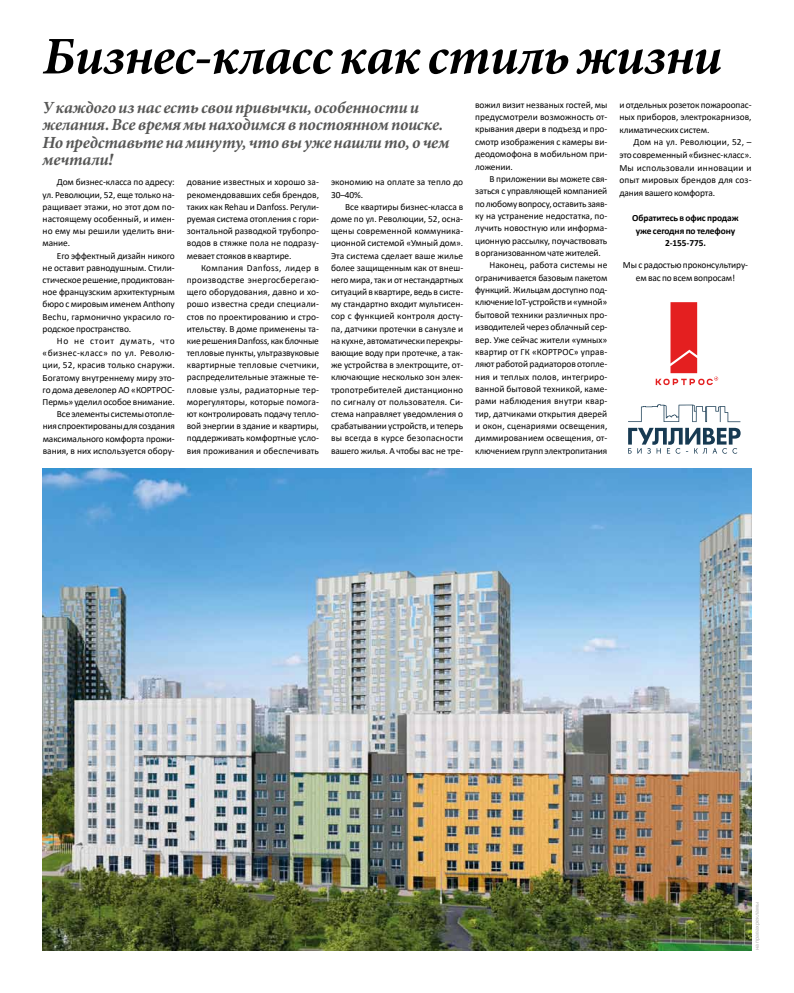
<style>
.page{position:relative;width:794px;height:993px;background:#fff}
.page>*{position:absolute;margin:0;border:0;box-sizing:border-box;transform-origin:0 0}
.t1{font:italic 700 53px "Minion Pro";letter-spacing:-.015em;color:#000}
.t2{font:italic 700 17px/17.2px "Minion Pro";letter-spacing:-.015em;color:#575756}
.t3{font:9.4px/12.2px "Calibri";letter-spacing:-.005em;color:#000;text-align:justify}
.t4{font:700 9.4px/12.6px "Calibri";letter-spacing:-.01em;color:#000;text-align:center}
.t5{font:9.4px "Calibri";letter-spacing:.015em;color:#000}
.t6{font:9.4px "Calibri";letter-spacing:.02em;color:#000}
.t7{font:6px "Calibri";color:#b3b2b2}
</style>
<div class="page">
<img style="left:43px;top:468px;width:708px;height:481px">
<svg style="left:628px;top:404px;width:112px;height:49px"></svg>
<svg style="left:655px;top:302px;width:63px;height:83px"></svg>
<h1 class="t1" style="left:43px;top:19px;width:681px">Бизнес-класс как стиль жизни</h1>
<h2 class="t2" style="left:43px;top:99px;width:408px">У каждого из нас есть свои привычки, особенности и желания. Все время мы находимся в постоянном поиске.<br>Но представьте на минуту, что вы уже нашли то, о чем мечтали!</h2>
<p class="t3" style="left:43px;top:176px;width:134px;text-indent:14px">Дом бизнес-класса по адресу: ул. Революции, 52, еще только на&shy;ращивает этажи, но этот дом по&shy;настоящему особенный, и имен&shy;но ему мы решили уделить вни&shy;мание.</p>
<p class="t3" style="left:43px;top:249px;width:134px;text-indent:14px">Его эффектный дизайн никого не оставит равнодушным. Стили&shy;стическое решение, продиктован&shy;ное французским архитектурным бюро с мировым именем Anthony Bechu, гармонично украсило го&shy;родское пространство.</p>
<p class="t3" style="left:43px;top:334px;width:134px;text-align:right">Но не стоит думать, что «бизнес-класс» по ул. Револю&shy;ции, 52, красив только снаружи.<br>Богатому внутреннему миру это&shy;го дома девелопер АО «КОРТРОС-<br>Пермь» уделил особое внимание.<br>Все элементы системы отопле&shy;ния спроектированы для создания максимального комфорта прожи&shy;вания, в них используется обору-</p>
<p class="t3" style="left:331px;top:176px;width:134px">экономию на оплате за тепло до<br>30–40%.</p>
<p class="t3" style="left:331px;top:200px;width:134px;text-indent:14px">Все квартиры бизнес-класса в доме по ул. Революции, 52, осна&shy;щены современной коммуника&shy;ционной системой «Умный дом».<br>Эта система сделает ваше жилье более защищенным как от внеш&shy;него мира, так и от нестандартных ситуаций в квартире, ведь в систе&shy;му стандартно входит мультисен&shy;сор с функцией контроля досту&shy;па, датчики протечки в санузле и на кухне, автоматически перекры&shy;вающие воду при протечке, а так&shy;же устройства в электрощите, от&shy;ключающие несколько зон элек&shy;тропотребителей дистанционно по сигналу от пользователя. Си&shy;стема направляет уведомления о срабатывании устройств, и теперь вы всегда в курсе безопасности вашего жилья. А чтобы вас не тре-</p>
<p class="t3" style="left:187px;top:176px;width:134px">дование известных и хорошо за&shy;рекомендовавших себя брендов, таких как Rehau и Danfoss. Регули&shy;руемая система отопления с гори&shy;зонтальной разводкой трубопро&shy;водов в стяжке пола не подразу&shy;мевает стояков в квартире.</p>
<p class="t3" style="left:187px;top:261px;width:134px;text-indent:14px">Компания Danfoss, лидер в производстве энергосберегаю&shy;щего оборудования, давно и хо&shy;рошо известна среди специали&shy;стов по проектированию и стро&shy;ительству. В доме применены та&shy;кие решения Danfoss, как блочные тепловые пункты, ультразвуковые квартирные тепловые счетчики, распределительные этажные те&shy;пловые узлы, радиаторные тер&shy;морегуляторы, которые помога&shy;ют контролировать подачу тепло&shy;вой энергии в здание и квартиры, поддерживать комфортные усло&shy;вия проживания и обеспечивать</p>
<p class="t3" style="left:475px;top:98px;width:134px">вожил визит незваных гостей, мы предусмотрели возможность от&shy;крывания двери в подъезд и про&shy;смотр изображения с камеры ви&shy;деодомофона в мобильном при&shy;ложении.</p>
<p class="t3" style="left:489px;top:172px;width:119px">В приложении вы можете свя-</p>
<p class="t3" style="left:475px;top:185px;width:134px">заться с управляющей компанией</p>
<p class="t3" style="left:475px;top:197px;width:134px">по любому вопросу, оставить заяв-</p>
<p class="t3" style="left:475px;top:209px;width:134px">ку на устранение недостатка, по-</p>
<p class="t3" style="left:475px;top:222px;width:134px">лучить новостную или информа-</p>
<p class="t3" style="left:475px;top:234px;width:134px">ционную рассылку, поучаствовать</p>
<p class="t3" style="left:475px;top:246px;width:127px">в организованном чате жителей.</p>
<p class="t3" style="left:489px;top:259px;width:119px">Наконец, работа системы не</p>
<p class="t3" style="left:475px;top:271px;width:134px">ограничивается базовым пакетом</p>
<p class="t3" style="left:475px;top:283px;width:134px">функций. Жильцам доступно под-</p>
<p class="t3" style="left:475px;top:296px;width:134px">ключение IoT-устройств и «умной»</p>
<p class="t3" style="left:475px;top:308px;width:134px">бытовой техники различных про-</p>
<p class="t3" style="left:475px;top:320px;width:134px">изводителей через облачный сер-</p>
<p class="t3" style="left:475px;top:333px;width:134px">вер. Уже сейчас жители «умных»</p>
<p class="t3" style="left:475px;top:345px;width:134px">квартир от ГК «КОРТРОС» управ-</p>
<p class="t3" style="left:475px;top:358px;width:134px">ляют работой радиаторов отопле-</p>
<p class="t5" style="left:475px;top:370px;width:134px">ния и теплых полов, интегриро-</p>
<p class="t3" style="left:475px;top:382px;width:134px">ванной бытовой техникой, каме-</p>
<p class="t6" style="left:475px;top:394px;width:134px">рами наблюдения внутри квар-</p>
<p class="t3" style="left:475px;top:407px;width:134px">тир, датчиками открытия дверей</p>
<p class="t3" style="left:475px;top:419px;width:134px">и окон, сценариями освещения,</p>
<p class="t3" style="left:475px;top:432px;width:134px">диммированием освещения, от-</p>
<p class="t3" style="left:475px;top:444px;width:134px">ключением групп электропитания</p>
<p class="t3" style="left:619px;top:98px;width:134px;line-height:12.6px">и отдельных розеток пожароопас&shy;ных приборов, электрокарнизов, климатических систем.</p>
<p class="t3" style="left:619px;top:136px;width:134px;line-height:12.6px;text-indent:14px">Дом на ул. Революции, 52, – это современный «бизнес-класс».<br>Мы использовали инновации и опыт мировых брендов для соз&shy;дания вашего комфорта.</p>
<p class="t4" style="left:632px;top:211px;width:108px">Обратитесь в офис продаж уже сегодня по телефону<br>2-155-775.</p>
<p class="t3" style="left:623px;top:258px;width:127px;line-height:12.6px;text-align:center">Мы с радостью проконсультиру&shy;ем вас по всем вопросам!</p>
<p class="t7" style="left:752px;top:949px;width:50px;rotate:-90deg">на правах рекламы</p>
</div>
